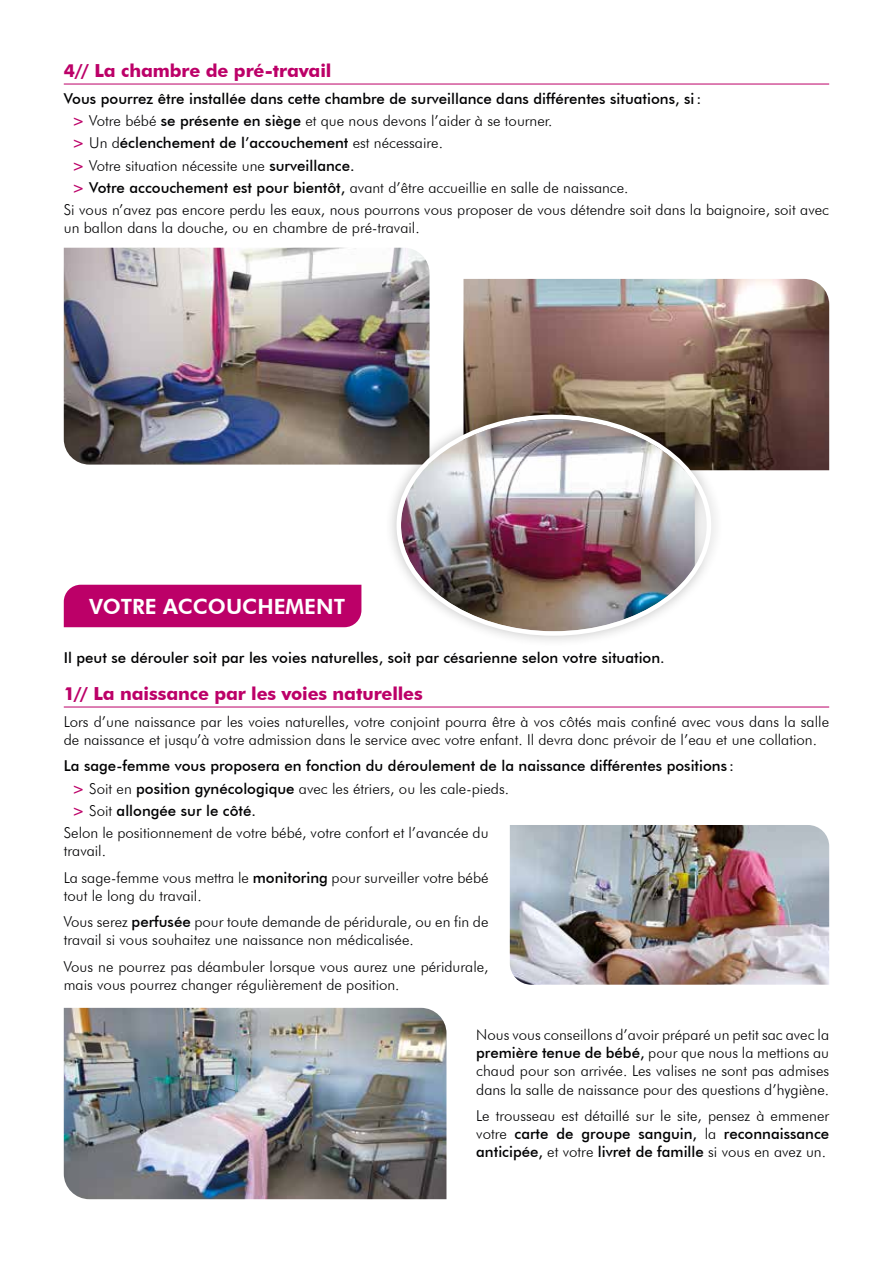
<style>
.page{position:relative;width:893px;height:1263px;background:#fff}
.page>*{position:absolute;margin:0;border:0;box-sizing:border-box;transform-origin:0 0}
.t1{font:800 21px "Futura BT";color:#fff}
.t2{font:700 18px "Futura BT";letter-spacing:-.005em;color:#bc0068}
.t3{font:300 15px/18px "Futura BT";color:#020203}
.t4{font:500 15px "Futura BT";color:#020203}
.s1{font-weight:500;color:#bc0068}
.s2{font-weight:500}
.s3{color:#bc0068}
.s4{font-weight:300}
</style>
<div class="page">
<hr style="left:64px;top:84px;width:765px;height:1px;background:#bc0068">
<hr style="left:64px;top:707px;width:765px;height:1px;background:#bc0068">
<div style="left:64px;top:585px;width:297px;height:42px;background:#bc0068"></div>
<img style="left:64px;top:248px;width:365px;height:217px">
<img style="left:463px;top:279px;width:366px;height:191px">
<div style="left:384px;top:402px;width:339px;height:246px;background:#000;opacity:.25"></div>
<img style="left:401px;top:419px;width:294px;height:212px">
<img style="left:510px;top:825px;width:319px;height:160px">
<img style="left:64px;top:1008px;width:382px;height:191px">
<p class="t2" style="left:64px;top:60px;width:269px">4// La chambre de pré-travail</p>
<p class="t4" style="left:64px;top:90px;width:639px">Vous pourrez être installée dans cette chambre de surveillance dans différentes situations, si:</p>
<p class="t3" style="left:72px;top:112px;width:482px"><span class="s1">&gt;</span> Votre bébé <span class="s2">se présente en siège</span> et que nous devons l’aider à se tourner.</p>
<p class="t4" style="left:72px;top:134px;width:372px"><span class="s3">&gt;</span> <span class="s4">Un d</span>éclenchement de l’accouchement <span class="s4">est nécessaire.</span></p>
<p class="t3" style="left:72px;top:156px;width:284px"><span class="s1">&gt;</span> Votre situation nécessite une <span class="s2">surveillance.</span></p>
<p class="t3" style="left:72px;top:178px;width:558px"><span class="s1">&gt;</span> <span class="s2">Votre accouchement est pour bientôt,</span> avant d’être accueillie en salle de naissance.</p>
<p class="t3" style="left:64px;top:201px;width:767px">Si vous n’avez pas encore perdu les eaux, nous pourrons vous proposer de vous détendre soit dans la baignoire, soit avec</p>
<p class="t3" style="left:64px;top:219px;width:357px">un ballon dans la douche, ou en chambre de pré-travail.</p>
<h1 class="t1" style="left:89px;top:594px;width:257px">VOTRE ACCOUCHEMENT</h1>
<p class="t4" style="left:64px;top:649px;width:602px">Il peut se dérouler soit par les voies naturelles, soit par césarienne selon votre situation.</p>
<p class="t2" style="left:64px;top:683px;width:361px">1// La naissance par les voies naturelles</p>
<p class="t3" style="left:64px;top:712px;width:767px">Lors d’une naissance par les voies naturelles, votre conjoint pourra être à vos côtés mais confiné avec vous dans la salle de naissance et jusqu’à votre admission dans le service avec votre enfant. Il devra donc prévoir de l’eau et une collation.</p>
<p class="t4" style="left:64px;top:757px;width:672px">La sage-femme vous proposera en fonction du déroulement de la naissance différentes positions :</p>
<p class="t3" style="left:72px;top:779px;width:438px"><span class="s1">&gt;</span> Soit en <span class="s2">position gynécologique</span> avec les étriers, ou les cale-pieds.</p>
<p class="t4" style="left:72px;top:801px;width:185px"><span class="s3">&gt;</span> <span class="s4">Soit</span> allongée sur le côté.</p>
<p class="t3" style="left:64px;top:824px;width:426px">Selon le positionnement de votre bébé, votre confort et l’avancée du</p>
<p class="t3" style="left:64px;top:837px;width:426px;line-height:26.5px">travail.<br>La sage-femme vous mettra le <span class="s2">monitoring</span> pour surveiller votre bébé</p>
<p class="t3" style="left:64px;top:882px;width:426px;line-height:26.5px">tout le long du travail.<br>Vous serez <span class="s2">perfusée</span> pour toute demande de péridurale, ou en fin de</p>
<p class="t3" style="left:64px;top:926px;width:426px;line-height:26.5px">travail si vous souhaitez une naissance non médicalisée.<br>Vous ne pourrez pas déambuler lorsque vous aurez une péridurale,</p>
<p class="t3" style="left:64px;top:975px;width:337px">mais vous pourrez changer régulièrement de position.</p>
<p class="t3" style="left:476px;top:1026px;width:354px;text-align:justify">Nous vous conseillons d’avoir préparé un petit sac avec la <span class="s2">première tenue de bébé,</span> pour que nous la mettions au chaud pour son arrivée. Les valises ne sont pas admises dans la salle de naissance pour des questions d’hygiène.</p>
<p class="t3" style="left:476px;top:1106px;width:354px;text-align:justify">Le trousseau est détaillé sur le site, pensez à emmener votre <span class="s2">carte de groupe sanguin,</span> la <span class="s2">reconnaissance anticipée,</span> et votre <span class="s2">livret de famille</span> si vous en avez un.</p>
</div>
